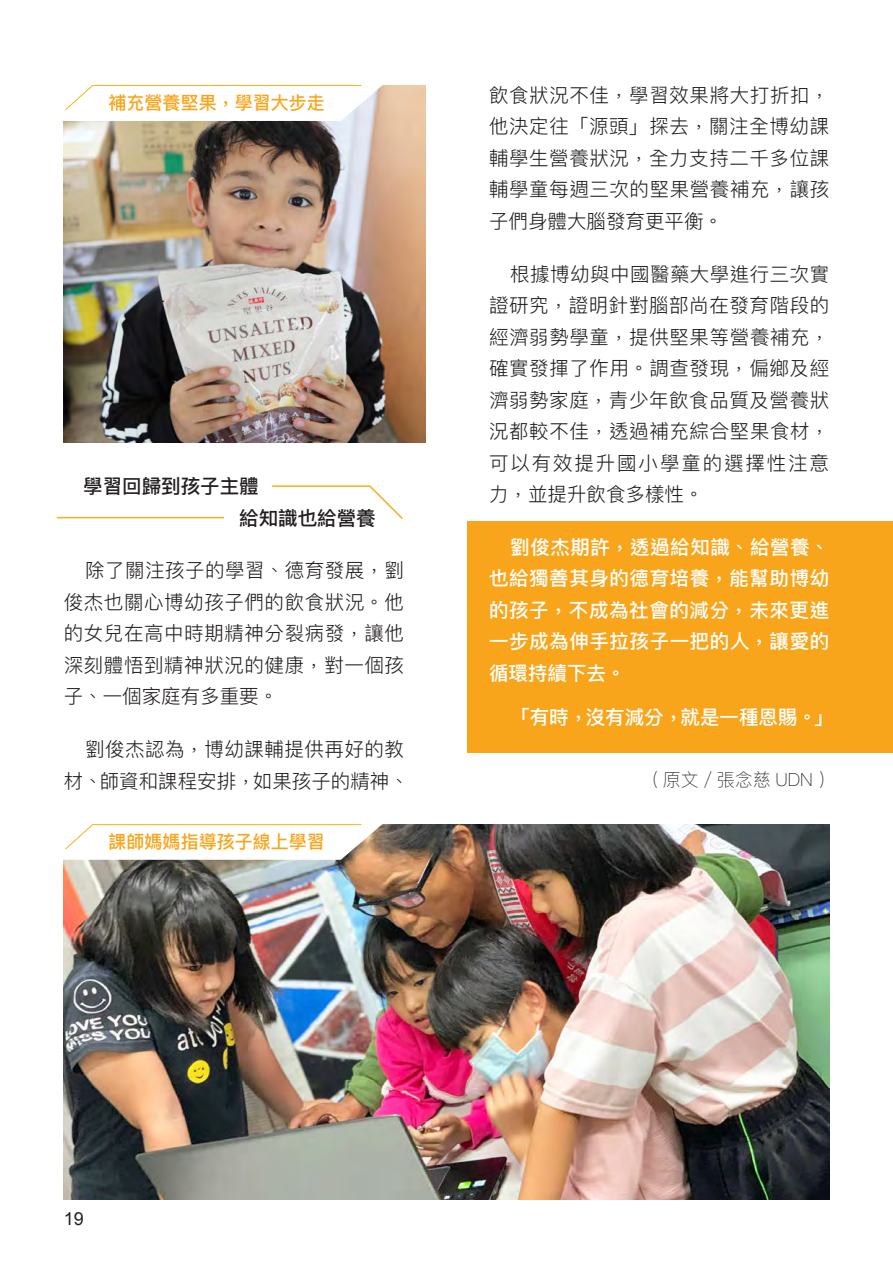
<style>
.page{position:relative;width:893px;height:1263px;background:#fff}
.page>*{position:absolute;margin:0;border:0;box-sizing:border-box;transform-origin:0 0}
.t1{font:300 19.5px/31.5px "Ping Fang TC";letter-spacing:.03em;color:#231f20;text-align:justify}
.t2{font:500 19.5px/31.5px "Ping Fang TC";letter-spacing:.03em;color:#fff;text-align:justify}
.t3{font:500 19.5px "Ping Fang TC";color:#fff}
.t4{font:500 19.5px "Ping Fang TC";color:#231f20}
.t5{font:500 18px "Ping Fang TC";color:#f9a51b}
.t6{font:100 18px "Ping Fang TC";color:#231f20}
.t7{font:18px "Arial";color:#231f20}
</style>
<div class="page">
<div style="left:468px;top:521px;width:425px;height:232px;background:#f9a51b"></div>
<img style="left:64px;top:824px;width:765px;height:375px">
<img style="left:64px;top:85px;width:361px;height:357px">
<svg style="left:272px;top:485px;width:131px;height:34px"></svg>
<hr style="left:57px;top:517px;width:167px;height:1px;background:#faaf18">
<svg style="left:63px;top:824px;width:320px;height:36px"></svg>
<svg style="left:64px;top:84px;width:319px;height:37px"></svg>
<p class="t5" style="left:109px;top:91px;width:217px">補充營養堅果，學習大步走</p>
<p class="t1" style="left:489px;top:79px;width:342px">飲食狀況不佳，學習效果將大打折扣，他決定往「源頭」探去，關注全博幼課輔學生營養狀況，全力支持二千多位課輔學童每週三次的堅果營養補充，讓孩子們身體大腦發育更平衡。</p>
<p class="t1" style="left:489px;top:258px;width:342px;text-indent:21px">根據博幼與中國醫藥大學進行三次實證研究，證明針對腦部尚在發育階段的經濟弱勢學童，提供堅果等營養補充，確實發揮了作用。調查發現，偏鄉及經濟弱勢家庭，青少年飲食品質及營養狀況都較不佳，透過補充綜合堅果食材，可以有效提升國小學童的選擇性注意力，並提升飲食多樣性。</p>
<p class="t2" style="left:489px;top:531px;width:342px;text-indent:21px">劉俊杰期許，透過給知識、給營養、也給獨善其身的德育培養，能幫助博幼的孩子，不成為社會的減分，未來更進一步成為伸手拉孩子一把的人，讓愛的循環持續下去。</p>
<p class="t3" style="left:510px;top:705px;width:325px">「有時，沒有減分，就是一種恩賜。」</p>
<p class="t4" style="left:83px;top:474px;width:177px">學習回歸到孩子主體</p>
<p class="t4" style="left:239px;top:506px;width:138px">給知識也給營養</p>
<p class="t1" style="left:64px;top:554px;width:342px;text-indent:21px">除了關注孩子的學習、德育發展，劉俊杰也關心博幼孩子們的飲食狀況。他的女兒在高中時期精神分裂病發，讓他深刻體悟到精神狀況的健康，對一個孩子、一個家庭有多重要。</p>
<p class="t1" style="left:64px;top:733px;width:347px;text-align:right">劉俊杰認為，博幼課輔提供再好的教<br>材、師資和課程安排，如果孩子的精神、</p>
<p class="t6" style="left:652px;top:769px;width:174px">( 原文 / 張念慈 UDN )</p>
<p class="t5" style="left:109px;top:830px;width:217px">課師媽媽指導孩子線上學習</p>
<p class="t7" style="left:64px;top:1207px;width:22px">19</p>
</div>
